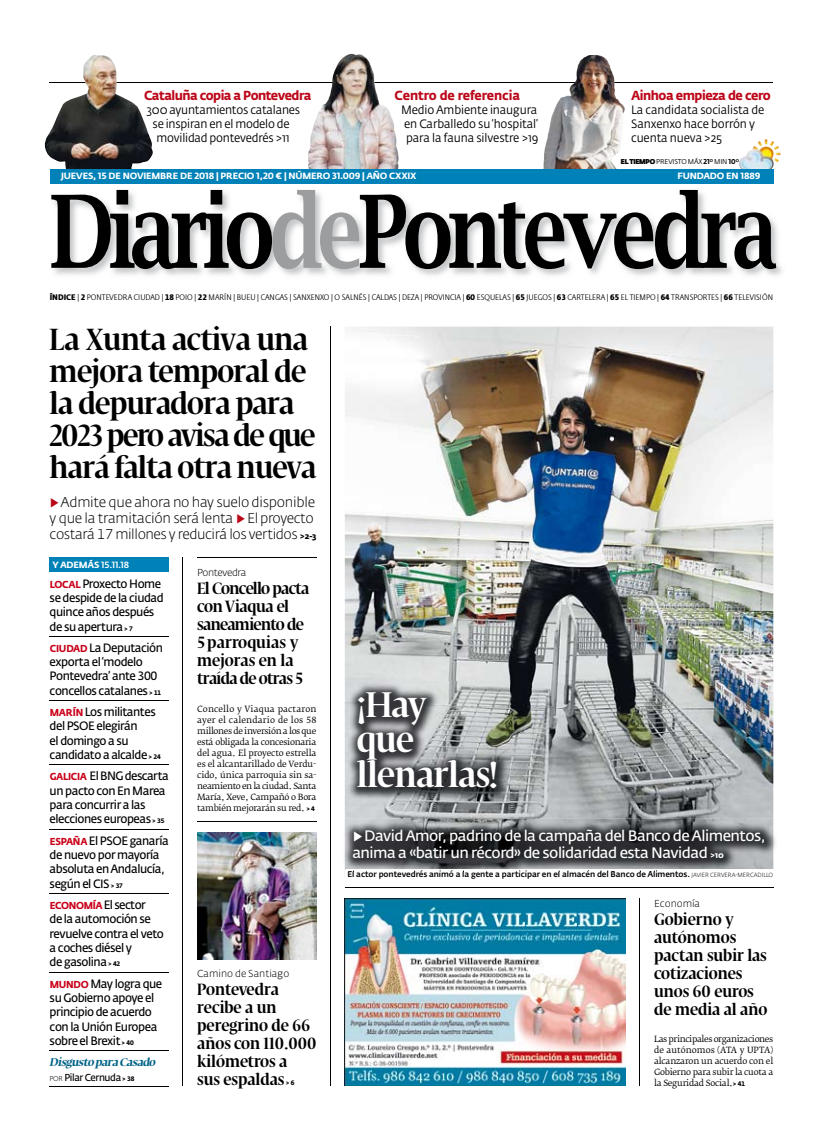
<style>
.page{position:relative;width:823px;height:1134px;background:#fff}
.page>*{position:absolute;margin:0;border:0;box-sizing:border-box;transform-origin:0 0}
.t1{font:600 101px "Lucida Bright";letter-spacing:-.06em;color:#000;scale:.8 1}
.t2{font:600 condensed 35px/35px "Fedra Serif Display";letter-spacing:-.01em;color:#fff;scale:1.1 1}
.t3{font:600 condensed 30px/32px "Fedra Serif Display";letter-spacing:-.02em;color:#000;scale:1.1 1}
.t4{font:600 condensed 16px/18px "Fedra Serif Display";color:#000;scale:1.1 1}
.t5{font:600 condensed 16px/18px "Fedra Serif Display";letter-spacing:-.035em;color:#000;scale:1.1 1}
.t6{font:600 15px/17px "Fedra Sans Alt Std";letter-spacing:-.035em;color:#fff}
.t7{font:300 14px/16px "Fedra Sans Alt Std";letter-spacing:-.02em;color:#000}
.t8{font:700 13px "Fedra Sans Alt Std";letter-spacing:-.04em;color:#bc0719;scale:.95 1}
.t9{font:700 13px "Fedra Sans Alt Std";letter-spacing:-.01em;color:#bc0719;scale:.95 1}
.t10{font:600 12px/14.3px "Fedra Sans Alt Std";letter-spacing:-.04em;color:#000;scale:.95 1}
.t11{font:12px/14px "Fedra Sans Alt Std";letter-spacing:-.01em;color:#000;text-align:justify;scale:.95 1}
.t12{font:italic 700 11px "Fedra Serif Display";color:#006387;scale:.95 1}
.t13{font:300 10px "Fedra Sans Alt Std";color:#000}
.t14{font:600 10px "Fedra Sans Alt Std";letter-spacing:-.04em;color:#000;scale:.95 1}
.t15{font:700 10px "Fedra Sans Alt Std";letter-spacing:-.04em;color:#c90019;scale:.95 1}
.t16{font:300 10px "Fedra Sans Alt Std";letter-spacing:-.035em;color:#000}
.t17{font:700 9px "Fedra Sans Alt Std";letter-spacing:-.02em;color:#fff}
.t18{font:500 9px "Fedra Sans Alt Std";color:#fff}
.t19{font:8.5px/11px "Fedra Serif B Std";letter-spacing:-.035em;color:#000;text-align:justify}
.t20{font:300 8px "Fedra Sans Cond Alt Std";letter-spacing:.005em;color:#000;scale:1.2 1}
.t21{font:500 8px "Fedra Sans Alt Std";letter-spacing:-.01em;color:#000}
.t22{font:7px "Fedra Sans Alt Std";letter-spacing:-.02em;color:#000;scale:.95 1}
.t23{font:700 6.5px "Fedra Sans Alt Std";color:#000;scale:.95 1}
.s1{font-family:"Fe Sa Dis";font-weight:800}
.s2{font-weight:700}
.s3{color:#9c9d9f}
.s4{color:#bc0719}
.s5{font-weight:700;font-size:8.5px}
.s6{font-weight:700;font-size:10px;color:#c90019}
.s7{font-weight:700;font-size:6.5px}
.s8{font-weight:600;font-size:12px;color:#000}
.s9{font-weight:300;font-size:7px}
.s10{font-family:"Fedra Sans Alt Std";font-weight:700;font-size:6.5px}
.s11{font-weight:300}
.s12{font-weight:300;font-size:6px}
</style>
<div class="page">
<hr style="left:50px;top:82px;width:722px;height:1px;background:#000">
<img style="left:54px;top:192px;width:728px;height:84px">
<img style="left:739px;top:139px;width:41px;height:32px">
<img style="left:308px;top:54px;width:90px;height:115px">
<img style="left:543px;top:57px;width:81px;height:112px">
<img style="left:45px;top:61px;width:108px;height:108px">
<div style="left:50px;top:169px;width:722px;height:15px;background:#0081b8"></div>
<img style="left:344px;top:327px;width:428px;height:549px">
<div style="left:345px;top:869px;width:430px;height:9px;background:#fff"></div>
<hr style="left:344px;top:887px;width:428px;height:1px;background:#000">
<hr style="left:330px;top:327px;width:1px;height:759px;background:#000">
<hr style="left:639px;top:899px;width:1px;height:187px;background:#000">
<hr style="left:50px;top:636px;width:119px;height:1px;background:#000">
<hr style="left:50px;top:700px;width:119px;height:1px;background:#000">
<hr style="left:50px;top:765px;width:119px;height:1px;background:#000">
<hr style="left:50px;top:829px;width:119px;height:1px;background:#000">
<hr style="left:50px;top:893px;width:119px;height:1px;background:#000">
<hr style="left:50px;top:972px;width:119px;height:1px;background:#000">
<hr style="left:50px;top:1050px;width:119px;height:1px;background:#000">
<hr style="left:50px;top:1086px;width:119px;height:1px;background:#000">
<div style="left:50px;top:558px;width:119px;height:14px;background:#0081b8"></div>
<hr style="left:183px;top:558px;width:1px;height:528px;background:#000">
<hr style="left:197px;top:558px;width:119px;height:1px;background:#000">
<hr style="left:197px;top:822px;width:119px;height:1px;background:#000">
<img style="left:344px;top:819px;width:428px;height:52px">
<img style="left:345px;top:869px;width:427px;height:2px">
<img style="left:345px;top:870px;width:344px;height:1px">
<img style="left:346px;top:682px;width:163px;height:120px">
<img style="left:197px;top:833px;width:119px;height:126px">
<img style="left:344px;top:899px;width:281px;height:186px">
<p class="t8" style="left:144px;top:87px;width:178px">Cataluña copia a Pontevedra</p>
<p class="t11" style="left:146px;top:103px;width:163px;text-align:center">300 ayuntamientos catalanes se inspiran en el modelo de movilidad pontevedrés &gt;11</p>
<p class="t9" style="left:394px;top:87px;width:134px">Centro de referencia</p>
<p class="t11" style="left:401px;top:103px;width:146px">Medio Ambiente inaugura en Carballedo su ‘hospital’ para la fauna silvestre &gt;19</p>
<p class="t8" style="left:630px;top:87px;width:148px">Ainhoa empieza de cero</p>
<p class="t11" style="left:630px;top:103px;width:142px;text-align:left">La candidata socialista de<br>Sanxenxo hace borrón y cuenta nueva &gt;25</p>
<p class="t22" style="left:620px;top:157px;width:126px"><span class="s1">EL TIEMPO</span> PREVISTO MÁX <span class="s2">21</span><sup>O</sup> MIN <span class="s2">10</span><sup>O</sup></p>
<p class="t17" style="left:61px;top:171px;width:357px">JUEVES, 15 DE NOVIEMBRE DE 2018 | PRECIO 1,20 € | NÚMERO 31.009 | AÑO CXXIX</p>
<p class="t17" style="left:677px;top:171px;width:84px">FUNDADO EN 1889</p>
<h1 class="t1" style="left:50px;top:174px;width:910px">Diario<span class="s3">de</span>Pontevedra</h1>
<p class="t20" style="left:50px;top:292px;width:604px"><span class="s2">ÍNDICE</span> | <span class="s2">2</span> PONTEVEDRA CIUDAD | <span class="s2">18</span> POIO | <span class="s2">22</span> MARÍN | BUEU | CANGAS | SANXENXO | O SALNÉS | CALDAS | DEZA | PROVINCIA | <span class="s2">60</span> ESQUELAS | <span class="s2">65</span> JUEGOS | <span class="s2">63</span> CARTELERA | <span class="s2">65</span> EL TIEMPO | <span class="s2">64</span> TRANSPORTES | <span class="s2">66</span> TELEVISIÓN</p>
<h3 class="t3" style="left:50px;top:327px;width:244px">La Xunta activa una mejora temporal de la depuradora para<br>2023 pero avisa de que hará falta otra nueva</h3>
<p class="t7" style="left:50px;top:494px;width:268px"><span class="s4">▶</span> Admite que ahora no hay suelo disponible y que la tramitación será lenta <span class="s4">▶</span> El proyecto costará 17 millones y reducirá los vertidos <span class="s5">&gt;2-3</span></p>
<p class="t10" style="left:50px;top:576px;width:121px"><span class="s6">LOCAL</span> Proxecto Home se despide de la ciudad quince años después de su apertura <span class="s7">&gt; 7</span></p>
<p class="t10" style="left:50px;top:641px;width:121px"><span class="s6">CIUDAD</span> La Deputación exporta el ‘modelo<br>Pontevedra’ ante 300 concellos catalanes <span class="s7">&gt; 11</span></p>
<p class="t10" style="left:50px;top:705px;width:118px"><span class="s6">MARÍN</span> Los militantes del PSOE elegirán<br>el domingo a su candidato a alcalde <span class="s7">&gt; 24</span></p>
<p class="t10" style="left:50px;top:769px;width:127px"><span class="s6">GALICIA</span> El BNG descarta un pacto con En Marea para concurrir a las elecciones europeas <span class="s7">&gt; 35</span></p>
<p class="t10" style="left:50px;top:833px;width:127px"><span class="s6">ESPAÑA</span> El PSOE ganaría de nuevo por mayoría absoluta en Andalucía, según el CIS <span class="s7">&gt; 37</span></p>
<p class="t15" style="left:50px;top:899px;width:102px">ECONOMÍA<span class="s8">El sector</span></p>
<p class="t10" style="left:50px;top:912px;width:122px">de la automoción se revuelve contra el veto a coches diésel y<br>de gasolina <span class="s7">&gt; 42</span></p>
<p class="t10" style="left:50px;top:976px;width:120px"><span class="s6">MUNDO</span> May logra que su Gobierno apoye el principio de acuerdo con la Unión Europea sobre el Brexit <span class="s7">&gt; 40</span></p>
<p class="t12" style="left:50px;top:1056px;width:116px">Disgusto paraCasado</p>
<p class="t14" style="left:50px;top:1071px;width:91px"><span class="s9">POR</span> Pilar Cernuda <span class="s7">&gt; 38</span></p>
<p class="t18" style="left:52px;top:559px;width:78px"><span class="s2">Y ADEMÁS</span> 15.11.18</p>
<p class="t16" style="left:197px;top:567px;width:51px">Pontevedra</p>
<h3 class="t5" style="left:197px;top:582px;width:103px">El Concello pacta con Viaqua el saneamiento de<br>5 parroquias y mejoras en la traída de otras 5</h3>
<p class="t19" style="left:197px;top:703px;width:121px">Concello y Viaqua pactaron ayer el calendario de los 58 millones de inversión a los que está obligada la concesionaria del agua. El proyecto estrella es el alcantarillado de Verdu&shy;cido, única parroquia sin sa&shy;neamiento en la ciudad. Santa María, Xeve, Campañó o Bora también mejorarán su red. <span class="s10">&gt; 4</span></p>
<p class="t13" style="left:197px;top:967px;width:93px">Camino de Santiago</p>
<h3 class="t4" style="left:197px;top:982px;width:110px">Pontevedra recibe a un peregrino de 66 años con 110.000 kilómetros a<br>sus espaldas</h3>
<p class="t23" style="left:286px;top:1078px;width:11px">&gt; 6</p>
<h2 class="t2" style="left:356px;top:692px;width:130px">¡Hay<br>que llenarlas!</h2>
<p class="t6" style="left:352px;top:827px;width:414px"><span class="s11">▶</span> David Amor, padrino de la campaña del Banco de Alimentos, anima a «batir un récord» de solidaridad esta Navidad <span class="s5">&gt;10</span></p>
<p class="t21" style="left:347px;top:869px;width:427px">El actor pontevedrés animó a la gente a participar en el almacén del Banco de Alimentos. <span class="s12">JAVIER CERVERA-MERCADILLO</span></p>
<p class="t13" style="left:653px;top:897px;width:48px">Economía</p>
<h3 class="t4" style="left:653px;top:912px;width:104px">Gobierno y autónomos pactan subir las cotizaciones unos 60 euros de media al año</h3>
<p class="t19" style="left:653px;top:1033px;width:121px">Las principales organizaciones de autónomos (ATA y UPTA) alcanzaron un acuerdo con el Gobierno para subir la cuota a la Seguridad Social.<span class="s10">&gt; 41</span></p>
</div>
